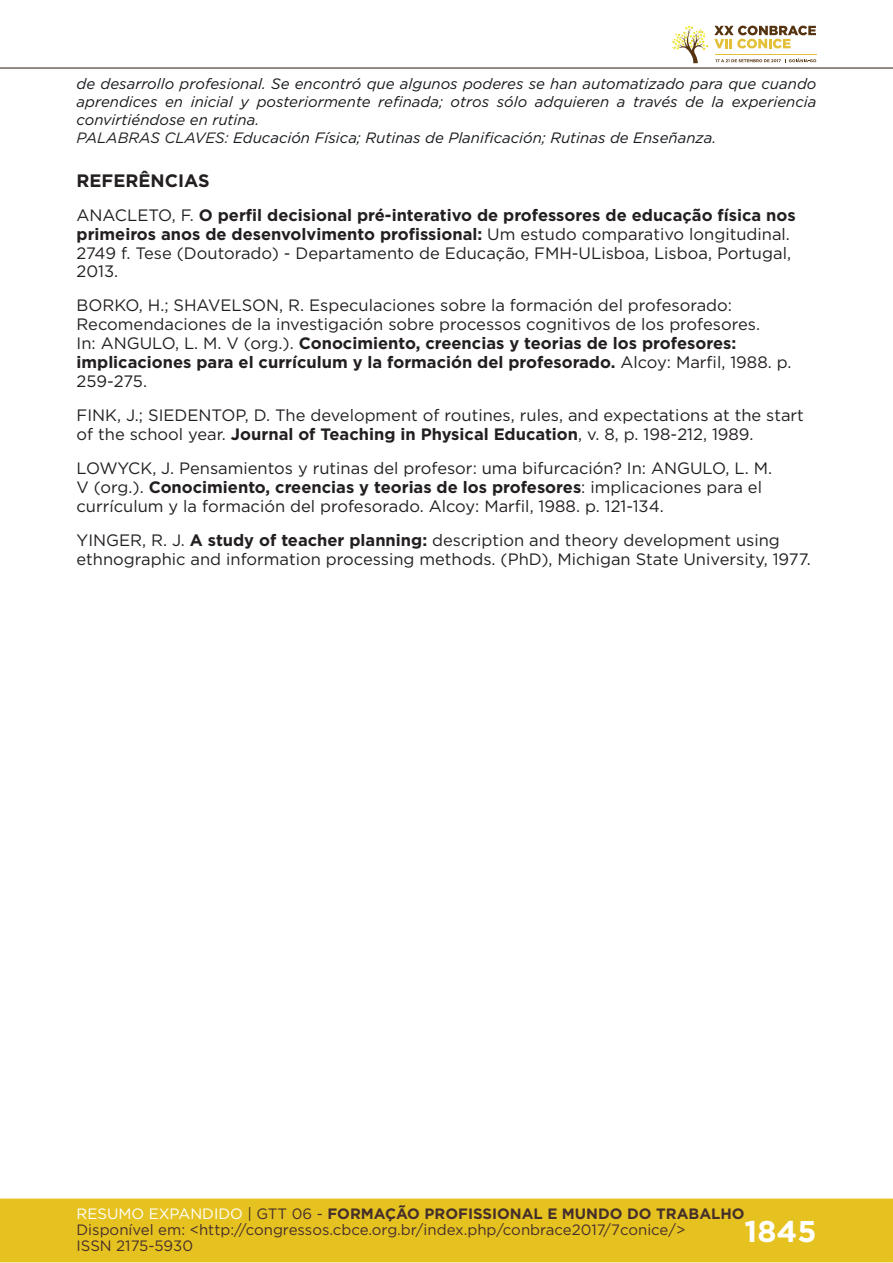
<style>
.page{position:relative;width:893px;height:1263px;background:#fff}
.page>*{position:absolute;margin:0;border:0;box-sizing:border-box;transform-origin:0 0}
.t1{font:700 30px "Gotham";color:#fff}
.t2{font:700 18px "Gotham";color:#231f20}
.t3{font:16.5px/18.9px "Gotham";color:#231f20}
.t4{font:italic 15px/18px "Gotham";color:#14171a}
.t5{font:15px/16px "Gotham";color:#462f2a}
.s1{color:#231f20}
.s2{font-weight:700}
.s3{color:#fff}
.s4{color:#442f2a}
.s5{font-weight:700;color:#442f2a}
</style>
<div class="page">
<div style="left:0;top:1198px;width:893px;height:64px;background:#e6c221;border:2px solid #e6c221"></div>
<hr style="left:0;top:67px;width:893px;height:2px;background:#442f2a">
<svg style="left:672px;top:26px;width:144px;height:37px"></svg>
<p class="t4" style="left:77px;top:74px;width:741px">de desarrollo profesional. Se encontró que algunos poderes se han automatizado para que cuando aprendices en inicial y posteriormente refinada; otros sólo adquieren a través de la experiencia convirtiéndose en rutina.<br><span class="s1">PALABRAS CLAVES:</span> Educación Física; Rutinas de Planificación; Rutinas de Enseñanza.</p>
<p class="t2" style="left:77px;top:168px;width:135px">REFERÊNCIAS</p>
<p class="t3" style="left:77px;top:205px;width:721px">ANACLETO, F. <span class="s2">O perfil decisional pré-interativo de professores de educação física nos primeiros anos de desenvolvimento profissional:</span> Um estudo comparativo longitudinal.<br>2749 f. Tese (Doutorado) - Departamento de Educação, FMH-ULisboa, Lisboa, Portugal, 2013.</p>
<p class="t3" style="left:77px;top:296px;width:716px">BORKO, H.; SHAVELSON, R. Especulaciones sobre la formación del profesorado:<br>Recomendaciones de la investigación sobre processos cognitivos de los profesores.<br>In: ANGULO, L. M. V (org.). <span class="s2">Conocimiento, creencias y teorias de los profesores: implicaciones para el currículum y la formación del profesorado.</span> Alcoy: Marfil, 1988. p.<br>259-275.</p>
<p class="t3" style="left:77px;top:406px;width:729px">FINK, J.; SIEDENTOP, D. The development of routines, rules, and expectations at the start of the school year. <span class="s2">Journal of Teaching in Physical Education</span>, v. 8, p. 198-212, 1989.</p>
<p class="t3" style="left:77px;top:459px;width:697px">LOWYCK, J. Pensamientos y rutinas del profesor: uma bifurcación? In: ANGULO, L. M.<br>V (org.). <span class="s2">Conocimiento, creencias y teorias de los profesores</span>: implicaciones para el currículum y la formación del profesorado. Alcoy: Marfil, 1988. p. 121-134.</p>
<p class="t3" style="left:77px;top:531px;width:736px">YINGER, R. J. <span class="s2">A study of teacher planning:</span> description and theory development using ethnographic and information processing methods. (PhD), Michigan State University, 1977.</p>
<p class="t5" style="left:77px;top:1205px;width:670px"><span class="s3">RESUMO EXPANDIDO</span> <span class="s4">| GTT 06 -</span> <span class="s5">FORMAÇÃO PROFISSIONAL E MUNDO DO TRABALHO<br></span>Disponível em: &lt;http://congressos.cbce.org.br/index.php/conbrace2017/7conice/&gt;<br>ISSN 2175-5930</p>
<h1 class="t1" style="left:745px;top:1212px;width:73px">1845</h1>
</div>
